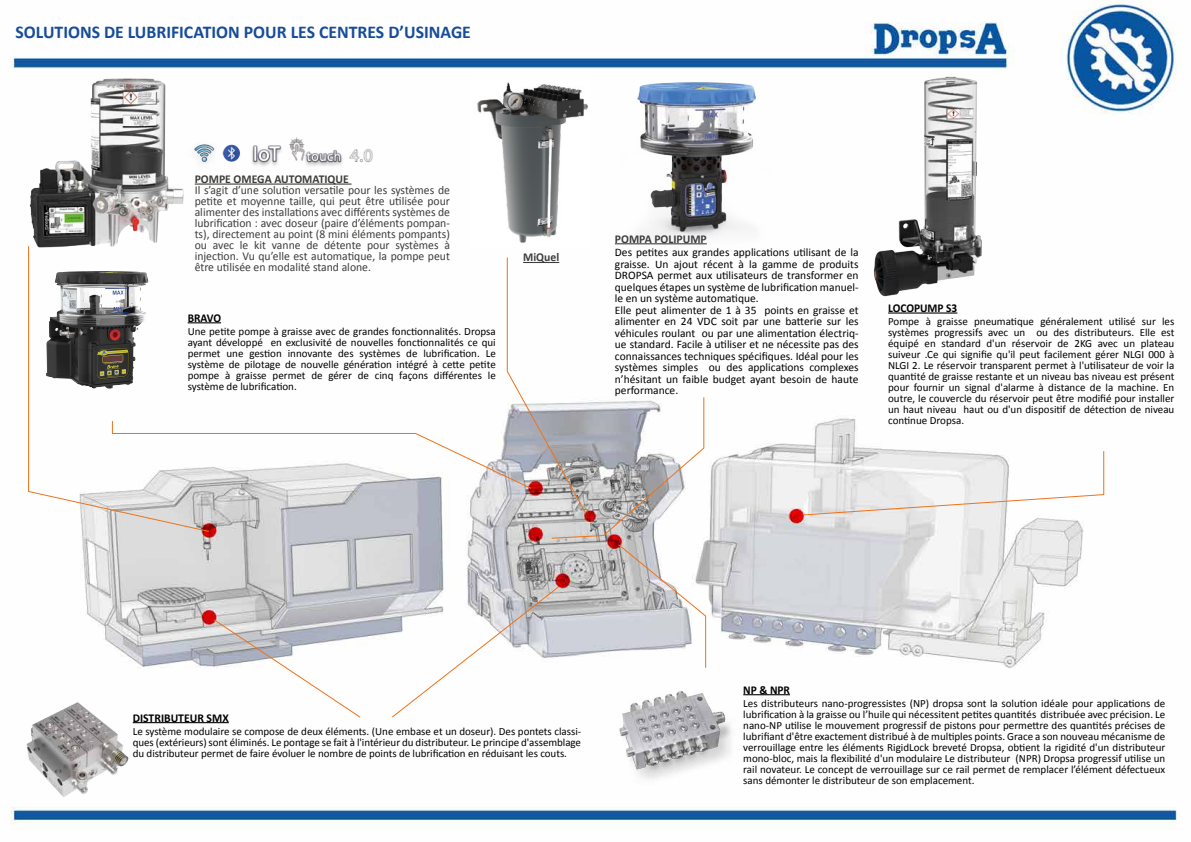
<style>
.page{position:relative;width:1191px;height:842px;background:#fff}
.page>*{position:absolute;margin:0;border:0;box-sizing:border-box;transform-origin:0 0}
.t1{font:700 18px "Calibri";color:#164c98}
.t2{font:12px/11px "Calibri";color:#3c3c3b;text-align:justify}
.t3{font:700 12px "Calibri";color:#3c3c3b}
.t4{font:700 12px "Calibri";color:#000;scale:.95 1}
.t5{font:700 12px "Calibri";color:#000}
.t6{font:11.5px/11.5px "Calibri";color:#000}
.t7{font:11px/11px "Calibri";color:#000;text-align:justify}
</style>
<div class="page">
<img style="left:10px;top:1px;width:1167px;height:827px">
<hr style="left:195px;top:183px;width:156px;height:2px;background:#3c3c3b">
<img style="left:196px;top:131px;width:184px;height:41px">
<img style="left:15px;top:71px;width:181px;height:182px">
<img style="left:601px;top:67px;width:159px;height:191px">
<hr style="left:615px;top:243px;width:92px;height:1px;background:#3c3c3b">
<img style="left:609px;top:682px;width:128px;height:102px">
<hr style="left:743px;top:694px;width:47px;height:1px;background:#000">
<img style="left:760px;top:67px;width:355px;height:237px">
<hr style="left:888px;top:312px;width:69px;height:2px;background:#000">
<svg style="left:801px;top:450px;width:303px;height:66px"></svg>
<svg style="left:28px;top:245px;width:182px;height:288px"></svg>
<img style="left:450px;top:38px;width:154px;height:208px">
<svg style="left:111px;top:257px;width:595px;height:461px"></svg>
<img style="left:10px;top:654px;width:202px;height:176px">
<hr style="left:133px;top:722px;width:96px;height:1px;background:#000">
<img style="left:471px;top:74px;width:118px;height:173px">
<img style="left:43px;top:266px;width:110px;height:125px">
<h1 class="t1" style="left:16px;top:21px;width:457px">SOLUTIONS DE LUBRIFICATION POUR LES CENTRES D’USINAGE</h1>
<p class="t3" style="left:195px;top:172px;width:156px">POMPE OMEGA AUTOMATIQUE</p>
<p class="t2" style="left:195px;top:184px;width:257px">Il s’agit d’une solution versatile pour les systèmes de petite et moyenne taille, qui peut être utilisée pour alimenter des installations avec différents systèmes de lubrification : avec doseur (paire d’éléments pompan&shy;ts), directement au point (8 mini éléments pompants) ou avec le kit vanne de détente pour systèmes à injection. Vu qu’elle est automatique, la pompe peut être utilisée en modalité stand alone.</p>
<p class="t4" style="left:188px;top:310px;width:37px">BRAVO</p>
<p class="t7" style="left:188px;top:325px;width:310px">Une petite pompe à graisse avec de grandes fonctionnalités. Dropsa ayant développé en exclusivité de nouvelles fonctionnalités ce qui permet une gestion innovante des systèmes de lubrification. Le système de pilotage de nouvelle génération intégré à cette petite pompe à graisse permet de gérer de cinq façons différentes le système de lubrification.</p>
<p class="t3" style="left:523px;top:250px;width:38px">MiQuel</p>
<p class="t3" style="left:615px;top:231px;width:93px">POMPA POLIPUMP</p>
<p class="t6" style="left:615px;top:246px;width:245px">Des petites aux grandes applications utilisant de la graisse. Un ajout récent à la gamme de produits DROPSA permet aux utilisateurs de transformer en quelques étapes un système de lubrification manuel&shy;le en un système automatique.<br>Elle peut alimenter de 1 à 35 points en graisse et alimenter en 24 VDC soit par une batterie sur les véhicules roulant ou par une alimentation électriq&shy;ue standard. Facile à utiliser et ne nécessite pas des connaissances techniques spécifiques. Idéal pour les systèmes simples ou des applications complexes n’hésitant un faible budget ayant besoin de haute performance.</p>
<p class="t4" style="left:888px;top:301px;width:74px">LOCOPUMP S3</p>
<p class="t7" style="left:888px;top:315px;width:288px">Pompe à graisse pneumatique généralement utilisé sur les systèmes progressifs avec un ou des distributeurs. Elle est équipé en standard d'un réservoir de 2KG avec un plateau suiveur .Ce qui signifie qu'il peut facilement gérer NLGI 000 à NLGI 2. Le réservoir transparent permet à l'utilisateur de voir la quantité de graisse restante et un niveau bas niveau est présent pour fournir un signal d'alarme à distance de la machine. En outre, le couvercle du réservoir peut être modifié pour installer un haut niveau haut ou d'un dispositif de détection de niveau continue Dropsa.</p>
<p class="t5" style="left:133px;top:710px;width:98px">DISTRIBUTEUR SMX</p>
<p class="t7" style="left:133px;top:725px;width:450px">Le système modulaire se compose de deux éléments. (Une embase et un doseur). Des pontets classi&shy;ques (extérieurs) sont éliminés. Le pontage se fait à l'intérieur du distributeur. Le principe d'assemblage du distributeur permet de faire évoluer le nombre de points de lubrification en réduisant les couts.</p>
<p class="t4" style="left:743px;top:682px;width:51px">NP &amp; NPR</p>
<p class="t7" style="left:743px;top:697px;width:423px">Les distributeurs nano-progressistes (NP) dropsa sont la solution idéale pour applications de lubrification à la graisse ou l’huile qui nécessitent petites quantités distribuée avec précision. Le nano-NP utilise le mouvement progressif de pistons pour permettre des quantités précises de lubrifiant d'être exactement distribué à de multiples points. Grace a son nouveau mécanisme de verrouillage entre les éléments RigidLock breveté Dropsa, obtient la rigidité d'un distributeur mono-bloc, mais la flexibilité d'un modulaire Le distributeur (NPR) Dropsa progressif utilise un rail novateur. Le concept de verrouillage sur ce rail permet de remplacer l’élément défectueux sans démonter le distributeur de son emplacement.</p>
</div>
